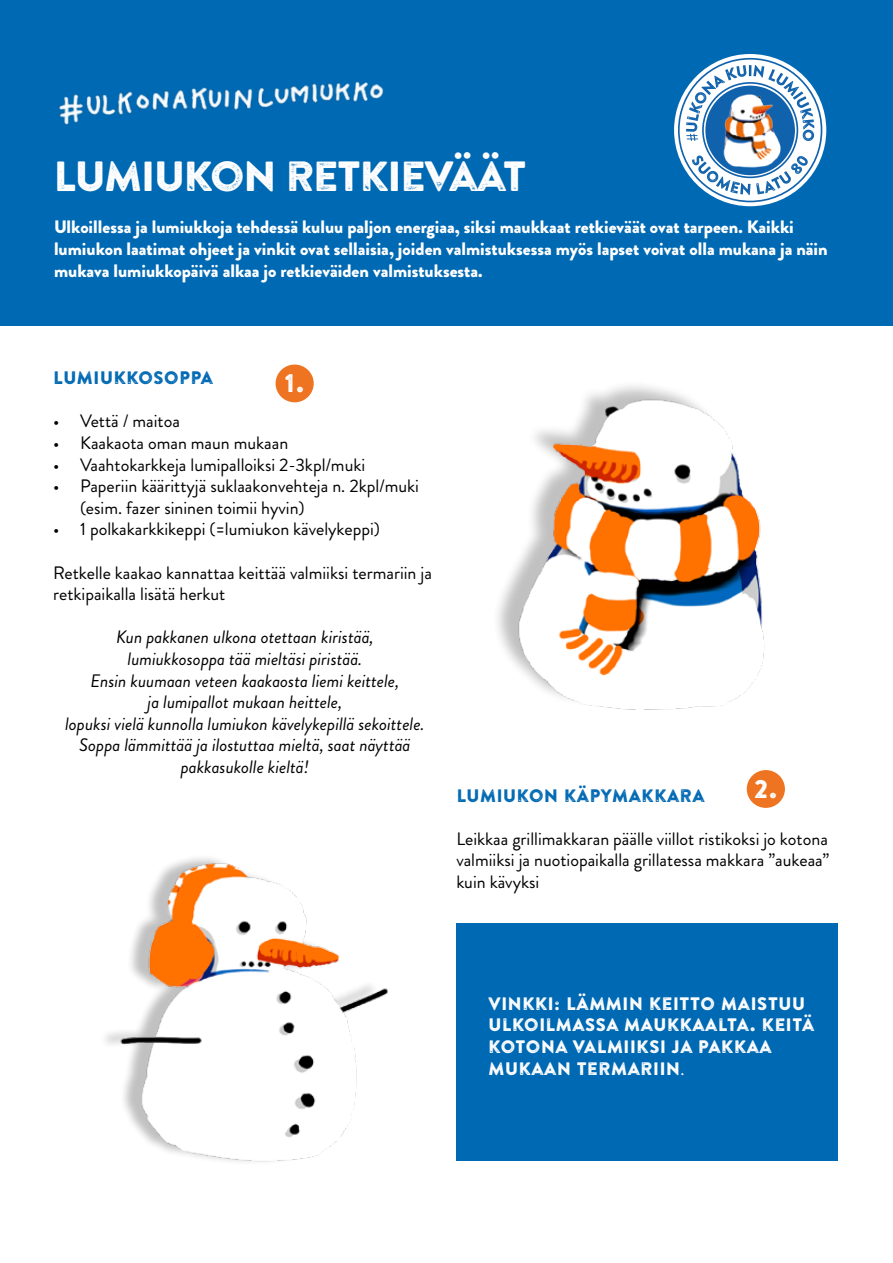
<style>
.page{position:relative;width:893px;height:1263px;background:#fff}
.page>*{position:absolute;margin:0;border:0;box-sizing:border-box;transform-origin:0 0}
.t1{font:42px "Brandon Printed One";letter-spacing:-.06em;color:#fff}
.t2{font:25.5px "Brandon Printed One";color:#fff}
.t3{font:18px/21.6px "Brandon Grotesque";color:#000}
.t4{font:italic 18px/21.6px "Brandon Grotesque";color:#000;text-align:center}
.t5{font:900 18px/21.6px "Brandon Grotesque";color:#fff}
.t6{font:18px/21.6px "Brandon Printed One";color:#fff}
.t7{font:18px "Brandon Printed One";color:#0069b3}
.s1{font-family:"Brandon Grotesque"}
</style>
<div class="page">
<div style="left:0;top:0;width:893px;height:326px;background:#0069b3"></div>
<svg style="left:674px;top:54px;width:152px;height:152px;background:#d8e5f1"></svg>
<svg style="left:692px;top:155px;width:116px;height:40px;background:#aac8e2"></svg>
<svg style="left:686px;top:65px;width:128px;height:76px;background:#a7c6e1"></svg>
<div style="left:705px;top:86px;width:90px;height:89px;background:#1162ac;border-radius:50%"></div>
<img style="left:720px;top:90px;width:68px;height:78px">
<div style="left:276px;top:364px;width:38px;height:38px;background:#ee7422;border-radius:50%"></div>
<div style="left:747px;top:770px;width:38px;height:38px;background:#ee7422;border-radius:50%"></div>
<img style="left:59px;top:81px;width:325px;height:44px">
<div style="left:456px;top:923px;width:382px;height:238px;background:#0069b3"></div>
<img style="left:497px;top:386px;width:267px;height:324px">
<img style="left:105px;top:858px;width:283px;height:304px">
<h1 class="t1" style="left:53px;top:150px;width:476px">LUMIUKON RETKIEVÄÄT</h1>
<p class="t5" style="left:54px;top:217px;width:775px">Ulkoillessa ja lumiukkoja tehdessä kuluu paljon energiaa, siksi maukkaat retkieväät ovat tarpeen. Kaikki lumiukon laatimat ohjeet ja vinkit ovat sellaisia, joiden valmistuksessa myös lapset voivat olla mukana ja näin mukava lumiukkopäivä alkaa jo retkieväiden valmistuksesta.</p>
<p class="t7" style="left:53px;top:366px;width:162px">LUMIUKKOSOPPA</p>
<p class="t3" style="left:53px;top:411px;width:128px">• Vettä / maitoa</p>
<p class="t3" style="left:53px;top:432px;width:237px">• Kaakaota oman maun mukaan</p>
<p class="t3" style="left:53px;top:454px;width:314px">• Vaahtokarkkeja lumipalloiksi 2-3kpl/muki</p>
<p class="t3" style="left:80px;top:475px;width:340px;text-indent:-27px">• Paperiin käärittyjä suklaakonvehteja n. 2kpl/muki (esim. fazer sininen toimii hyvin)</p>
<p class="t3" style="left:53px;top:519px;width:328px">• 1 polkakarkkikeppi (=lumiukon kävelykeppi)</p>
<p class="t3" style="left:53px;top:562px;width:380px">Retkelle kaakao kannattaa keittää valmiiksi termariin ja retkipaikalla lisätä herkut</p>
<p class="t4" style="left:65px;top:627px;width:361px">Kun pakkanen ulkona otettaan kiristää, lumiukkosoppa tää mieltäsi piristää.<br>Ensin kuumaan veteen kaakaosta liemi keittele,<br>ja lumipallot mukaan heittele,<br>lopuksi vielä kunnolla lumiukon kävelykepillä sekoittele.<br>Soppa lämmittää ja ilostuttaa mieltä, saat näyttää pakkasukolle kieltä!</p>
<h2 class="t2" style="left:284px;top:367px;width:22px">1.</h2>
<h2 class="t2" style="left:754px;top:773px;width:26px">2.</h2>
<p class="t7" style="left:456px;top:784px;width:250px">LUMIUKON KÄPYMAKKARA</p>
<p class="t3" style="left:456px;top:828px;width:375px;text-align:justify">Leikkaa grillimakkaran päälle viillot ristikoksi jo kotona valmiiksi ja nuotiopaikalla grillatessa makkara ”aukeaa” kuin kävyksi</p>
<p class="t6" style="left:488px;top:992px;width:328px">VINKKI: LÄMMIN KEITTO MAISTUU<br>ULKOILMASSA MAUKKAALTA. KEITÄ<br>KOTONA VALMIIKSI JA PAKKAA<br>MUKAAN TERMARIIN<span class="s1">.</span></p>
</div>
